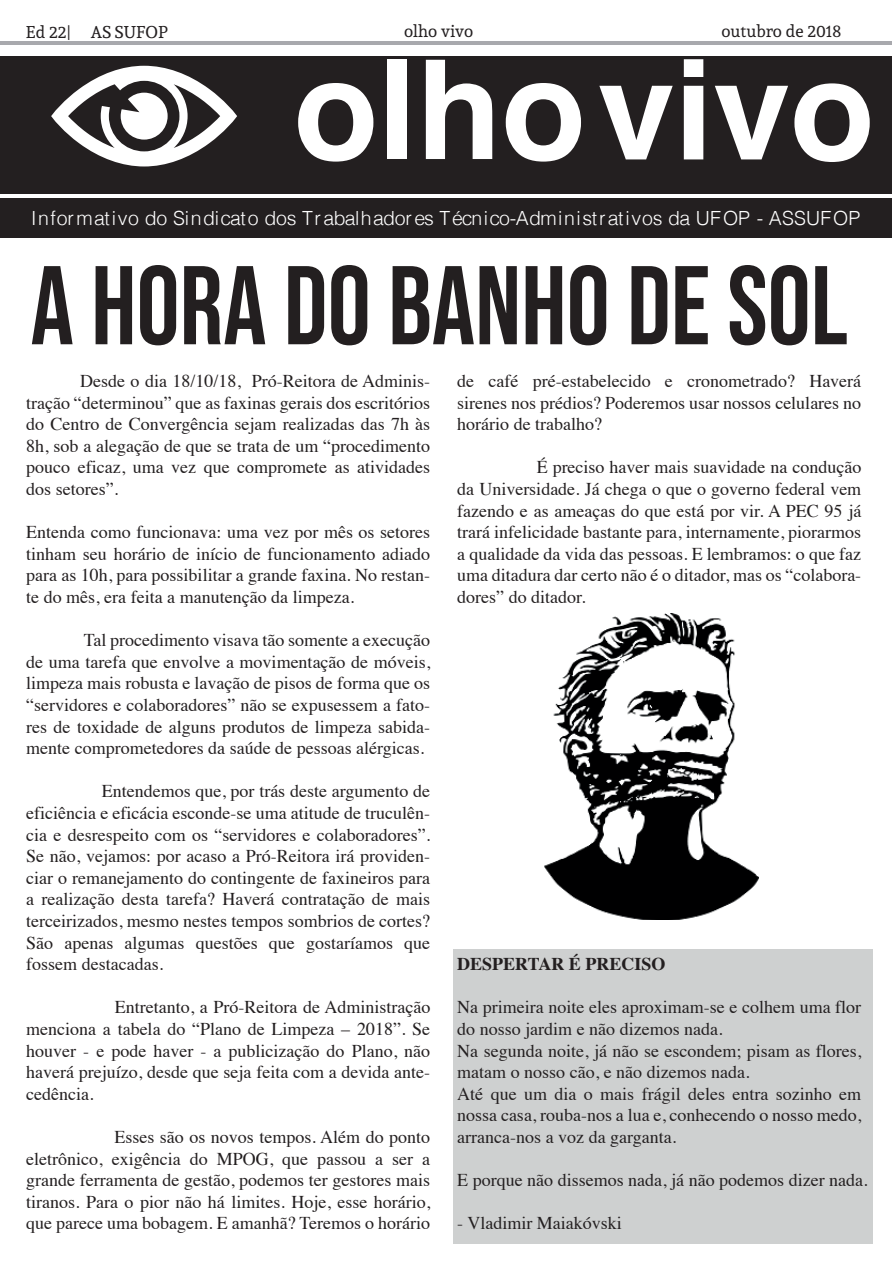
<style>
.page{position:relative;width:893px;height:1263px;background:#fff}
.page>*{position:absolute;margin:0;border:0;box-sizing:border-box;transform-origin:0 0}
.t1{font:700 138.45px "Helvetica";color:#fff}
.t2{font:111.6px "Bebas Neue";color:#231f20}
.t3{font:300 19.5px "Helvetica";letter-spacing:.02em;color:#fff}
.t4{font:18px/21.6px "Times";color:#231f20;text-align:justify}
.t5{font:700 18px "Times";color:#231f20}
.t6{font:16.95px "Andada";color:#231f20}
</style>
<div class="page">
<div style="left:453px;top:949px;width:419px;height:295px;background:#ced0d0"></div>
<div style="left:0;top:57px;width:891px;height:137px;background:#231f20"></div>
<div style="left:0;top:199px;width:891px;height:39px;background:#231f20"></div>
<hr style="left:0;top:42px;width:891px;height:3px;background:#a8a9ad">
<svg style="left:51px;top:66px;width:186px;height:100px"></svg>
<img style="left:544px;top:614px;width:214px;height:306px">
<p class="t6" style="left:26px;top:21px;width:144px">Ed 22| AS SUFOP</p>
<p class="t6" style="left:404px;top:21px;width:71px">olho vivo</p>
<p class="t6" style="left:721px;top:21px;width:121px">outubro de 2018</p>
<h1 class="t1" style="left:294px;top:-1px;width:582px">olho vivo</h1>
<p class="t3" style="left:31px;top:202px;width:831px">Informativo do Sindicato dos Trabalhadores Técnico-Administrativos da UFOP - ASSUFOP</p>
<h2 class="t2" style="left:31px;top:242px;width:819px">A HORA DO BANHO DE SOL</h2>
<p class="t4" style="left:26px;top:368px;width:406px;text-indent:54px">Desde o dia 18/10/18, Pró-Reitora de Adminis&shy;tração “determinou” que as faxinas gerais dos escritórios do Centro de Convergência sejam realizadas das 7h às 8h, sob a alegação de que se trata de um “procedimento pouco eficaz, uma vez que compromete as atividades dos setores”.</p>
<p class="t4" style="left:26px;top:520px;width:406px">Entenda como funcionava: uma vez por mês os setores tinham seu horário de início de funcionamento adiado para as 10h, para possibilitar a grande faxina. No restan&shy;te do mês, era feita a manutenção da limpeza.</p>
<p class="t4" style="left:26px;top:628px;width:406px;text-indent:58px">Tal procedimento visava tão somente a execução de uma tarefa que envolve a movimentação de móveis, limpeza mais robusta e lavação de pisos de forma que os “servidores e colaboradores” não se expusessem a fato&shy;res de toxidade de alguns produtos de limpeza sabida&shy;mente comprometedores da saúde de pessoas alérgicas.</p>
<p class="t4" style="left:26px;top:779px;width:406px;text-indent:75px">Entendemos que, por trás deste argumento de eficiência e eficácia esconde-se uma atitude de truculên&shy;cia e desrespeito com os “servidores e colaboradores”.<br>Se não, vejamos: por acaso a Pró-Reitora irá providen&shy;ciar o remanejamento do contingente de faxineiros para a realização desta tarefa? Haverá contratação de mais terceirizados, mesmo nestes tempos sombrios de cortes?<br>São apenas algumas questões que gostaríamos que fossem destacadas.</p>
<p class="t4" style="left:26px;top:995px;width:406px;text-indent:89px">Entretanto, a Pró-Reitora de Administração menciona a tabela do “Plano de Limpeza – 2018”. Se houver - e pode haver - a publicização do Plano, não haverá prejuízo, desde que seja feita com a devida ante&shy;cedência.</p>
<p class="t4" style="left:26px;top:1124px;width:406px;text-indent:88px">Esses são os novos tempos. Além do ponto eletrônico, exigência do MPOG, que passou a ser a grande ferramenta de gestão, podemos ter gestores mais tiranos. Para o pior não há limites. Hoje, esse horário, que parece uma bobagem. E amanhã? Teremos o horário</p>
<p class="t4" style="left:457px;top:368px;width:406px">de café pré-estabelecido e cronometrado? Haverá sirenes nos prédios? Poderemos usar nossos celulares no horário de trabalho?</p>
<p class="t4" style="left:457px;top:455px;width:406px;text-indent:79px">É preciso haver mais suavidade na condução da Universidade. Já chega o que o governo federal vem fazendo e as ameaças do que está por vir. A PEC 95 já trará infelicidade bastante para, internamente, piorarmos a qualidade da vida das pessoas. E lembramos: o que faz uma ditadura dar certo não é o ditador, mas os “colabora&shy;dores” do ditador.</p>
<p class="t5" style="left:457px;top:947px;width:210px">DESPERTAR É PRECISO</p>
<p class="t4" style="left:457px;top:995px;width:406px;text-align:left">Na primeira noite eles aproximam-se e colhem uma flor do nosso jardim e não dizemos nada.<br>Na segunda noite, já não se escondem; pisam as flores, matam o nosso cão, e não dizemos nada.<br>Até que um dia o mais frágil deles entra sozinho em nossa casa, rouba-nos a lua e, conhecendo o nosso medo, arranca-nos a voz da garganta.</p>
<p class="t4" style="left:457px;top:1168px;width:412px">E porque não dissemos nada, já não podemos dizer nada.</p>
<p class="t4" style="left:457px;top:1211px;width:166px">- Vladimir Maiakóvski</p>
</div>
